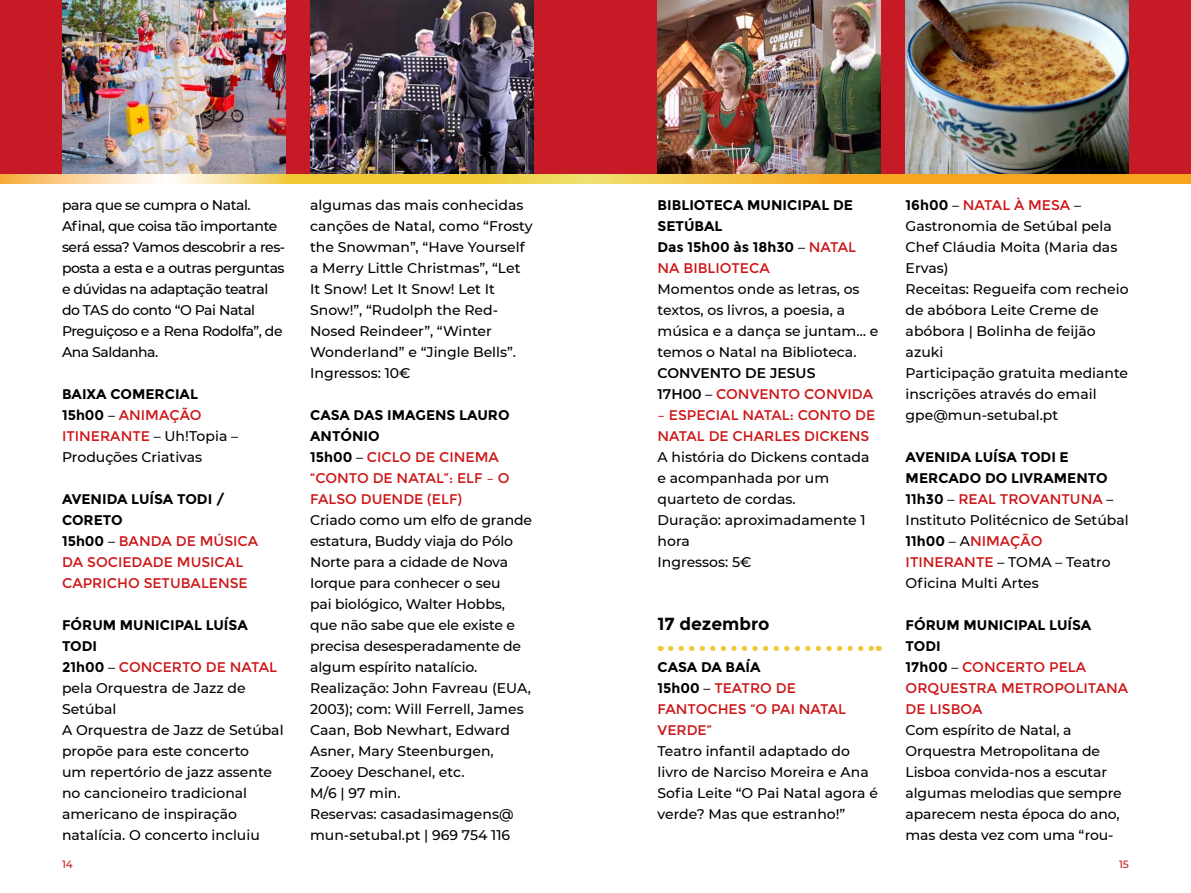
<style>
.page{position:relative;width:1191px;height:893px;background:#fff}
.page>*{position:absolute;margin:0;border:0;box-sizing:border-box;transform-origin:0 0}
.t1{font:700 17.5px "Montserrat";color:#000}
.t2{font:500 14px/21px "Montserrat";color:#000}
.t3{font:14px/21px "Montserrat";color:#cd1719}
.t4{font:500 14px/21px "Montserrat";letter-spacing:-.03em;color:#000}
.t5{font:700 14px/21px "Montserrat";color:#000}
.t6{font:600 14px/21px "Montserrat";color:#000}
.t7{font:500 10.5px "Montserrat";color:#cd1719}
.s1{font-weight:700}
.s2{font-weight:400;color:#cd1719}
.s3{font-weight:700;color:#000}
.s4{font-weight:500;color:#000}
.s5{font-weight:500}
</style>
<div class="page">
<svg style="left:0;top:174px;width:1191px;height:10px;background:#f5c250"></svg>
<div style="left:0;top:0;width:1191px;height:174px;background:#c61a27"></div>
<img style="left:310px;top:0;width:223px;height:174px">
<svg style="left:670px;top:646px;width:209px;height:5px"></svg>
<img style="left:657px;top:0;width:224px;height:174px">
<img style="left:905px;top:0;width:224px;height:174px">
<img style="left:62px;top:0;width:223px;height:174px">
<p class="t4" style="left:62px;top:194px;width:225px">para que se cumpra o Natal.<br>Afinal, que coisa tão importante será essa? Vamos descobrir a res&shy;posta a esta e a outras perguntas e dúvidas na adaptação teatral do TAS do conto “O Pai Natal<br>Preguiçoso e a Rena Rodolfa”, de<br>Ana Saldanha.</p>
<p class="t2" style="left:62px;top:383px;width:178px"><span class="s1">BAIXA COMERCIAL<br>15h00</span> – <span class="s2">ANIMAÇÃO<br>ITINERANTE</span> – Uh!Topia –<br>Produções Criativas</p>
<p class="t3" style="left:62px;top:489px;width:198px"><span class="s3">AVENIDA LUÍSA TODI /<br>CORETO<br>15h00</span> <span class="s4">–</span> BANDA DE MÚSICA<br>DA SOCIEDADE MUSICAL<br>CAPRICHO SETUBALENSE</p>
<p class="t2" style="left:62px;top:614px;width:223px"><span class="s1">FÓRUM MUNICIPAL LUÍSA<br>TODI<br>21h00</span> – <span class="s2">CONCERTO DE NATAL </span>pela Orquestra de Jazz de<br>Setúbal<br>A Orquestra de Jazz de Setúbal propõe para este concerto<br>um repertório de jazz assente no cancioneiro tradicional americano de inspiração natalícia. O concerto incluiu</p>
<p class="t2" style="left:310px;top:194px;width:224px">algumas das mais conhecidas canções de Natal, como “Frosty the Snowman”, “Have Yourself a Merry Little Christmas”, “Let<br>It Snow! Let It Snow! Let It<br>Snow!”, “Rudolph the Red-<br>Nosed Reindeer”, “Winter<br>Wonderland” e “Jingle Bells”.<br>Ingressos: 10€</p>
<p class="t3" style="left:310px;top:405px;width:201px"><span class="s3">CASA DAS IMAGENS LAURO<br>ANTÓNIO<br>15h00</span> <span class="s4">–</span> CICLO DE CINEMA “CONTO DE NATAL”: ELF – O<br>FALSO DUENDE (ELF)</p>
<p class="t2" style="left:310px;top:509px;width:223px">Criado como um elfo de grande estatura, Buddy viaja do Pólo<br>Norte para a cidade de Nova<br>Iorque para conhecer o seu<br>pai biológico, Walter Hobbs, que não sabe que ele existe e precisa desesperadamente de algum espírito natalício.<br>Realização: John Favreau (EUA,<br>2003); com: Will Ferrell, James<br>Caan, Bob Newhart, Edward<br>Asner, Mary Steenburgen,<br>Zooey Deschanel, etc.<br>M/6 | 97 min.<br>Reservas: casadasimagens@ mun-setubal.pt | 969 754 116</p>
<p class="t5" style="left:657px;top:195px;width:200px">BIBLIOTECA MUNICIPAL DE<br>SETÚBAL<br>Das 15h00 às 18h30 <span class="s5">–</span> <span class="s2">NATAL<br>NA BIBLIOTECA</span></p>
<p class="t2" style="left:657px;top:278px;width:222px">Momentos onde as letras, os textos, os livros, a poesia, a música e a dança se juntam… e temos o Natal na Biblioteca.</p>
<p class="t6" style="left:657px;top:362px;width:217px">CONVENTO DE JESUS<br>17H00 <span class="s5">–</span> <span class="s2">CONVENTO CONVIDA</span></p>
<p class="t3" style="left:657px;top:405px;width:219px">– ESPECIAL NATAL: CONTO DE<br>NATAL DE CHARLES DICKENS</p>
<p class="t2" style="left:657px;top:446px;width:213px">A história do Dickens contada e acompanhada por um quarteto de cordas.<br>Duração: aproximadamente 1 hora<br>Ingressos: 5€</p>
<p class="t1" style="left:657px;top:613px;width:113px">17 dezembro</p>
<p class="t3" style="left:657px;top:657px;width:190px"><span class="s3">CASA DA BAÍA<br>15h00</span> <span class="s4">–</span> TEATRO DE<br>FANTOCHES “O PAI NATAL<br>VERDE”</p>
<p class="t2" style="left:657px;top:740px;width:222px">Teatro infantil adaptado do livro de Narciso Moreira e Ana<br>Sofia Leite “O Pai Natal agora é verde? Mas que estranho!”</p>
<p class="t2" style="left:905px;top:194px;width:224px"><span class="s1">16h00</span> – <span class="s2">NATAL À MESA</span> –<br>Gastronomia de Setúbal pela<br>Chef Cláudia Moita (Maria das<br>Ervas)<br>Receitas: Regueifa com recheio de abóbora Leite Creme de abóbora | Bolinha de feijão azuki<br>Participação gratuita mediante inscrições através do email gpe@mun-setubal.pt</p>
<p class="t2" style="left:905px;top:446px;width:224px"><span class="s1">AVENIDA LUÍSA TODI E<br>MERCADO DO LIVRAMENTO<br>11h30</span> – <span class="s2">REAL TROVANTUNA</span> –<br>Instituto Politécnico de Setúbal<br><span class="s1">11h00</span> – A<span class="s2">NIMAÇÃO<br>ITINERANTE</span> – TOMA – Teatro<br>Oficina Multi Artes</p>
<p class="t3" style="left:905px;top:615px;width:224px"><span class="s3">FÓRUM MUNICIPAL LUÍSA<br>TODI<br>17h00</span> <span class="s4">–</span> CONCERTO PELA<br>ORQUESTRA METROPOLITANA<br>DE LISBOA</p>
<p class="t2" style="left:905px;top:719px;width:217px">Com espírito de Natal, a<br>Orquestra Metropolitana de<br>Lisboa convida-nos a escutar algumas melodias que sempre aparecem nesta época do ano, mas desta vez com uma “rou-</p>
<p class="t7" style="left:62px;top:857px;width:12px">14</p>
<p class="t7" style="left:1119px;top:857px;width:11px">15</p>
</div>
